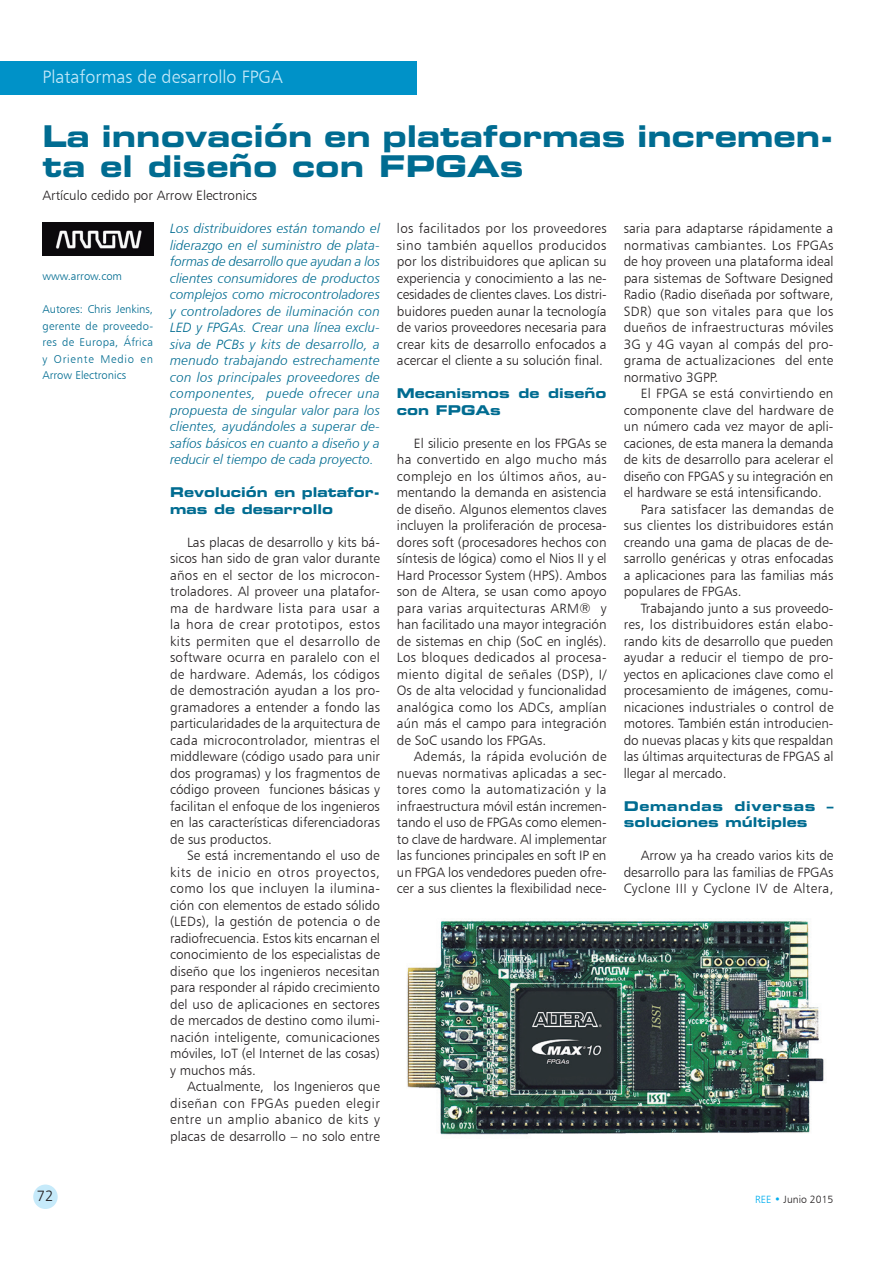
<style>
.page{position:relative;width:893px;height:1263px;background:#fff}
.page>*{position:absolute;margin:0;border:0;box-sizing:border-box;transform-origin:0 0}
.TITULO_ARTICULO{font:30px/30px "Eurostile Bold Extended Two";color:#006c91}
.t1{font:18px "Humanist 777 BT Light B";color:#c6eafa}
.t2{font:15px "Humanist 777 BT Light B";color:#231f20}
.TEXTO_ARTICULO{font:13.5px/16.5px "Humanist 777 BT Light B";color:#231f20;text-align:justify}
.TEXTO_ARTICULO-2{font:13.5px/16.5px "Humanist 777 BT Light Italic B";color:#006c91;text-align:justify}
.TITULO_APARTADO{font:13.5px/16.5px "Eurostile Bold Extended Two";color:#006c91}
.AUTOR_ARTICULO{font:13.5px "Humanist 777 BT Light B";color:#231f20}
.AUTOR_ARTICULO-2{font:11.25px/16.5px "Humanist 777 BT Light B";letter-spacing:.025em;color:#006c91;text-align:justify}
.FIGURAS{font:11.25px "Humanist 777 BT Light B";color:#006c91}
.t3{font:10.5px "Humanist 777 BT Light B";color:#231f20}
.s1{color:#00aeef}
</style>
<div class="page">
<div style="left:33px;top:1184px;width:25px;height:25px;background:#c6eafa;border-radius:50%"></div>
<div style="left:0;top:61px;width:417px;height:33px;background:#0092c8"></div>
<img style="left:43px;top:223px;width:110px;height:33px">
<img style="left:407px;top:920px;width:417px;height:215px">
<h2 class="t1" style="left:43px;top:65px;width:242px">Plataformas de desarrollo FPGA</h2>
<p class="TITULO_ARTICULO" style="left:43px;top:120px;width:792px">La innovación en plataformas incremen&shy;ta el diseño con FPGAs</p>
<p class="AUTOR_ARTICULO" style="left:43px;top:187px;width:216px">Artículo cedido por Arrow Electronics</p>
<p class="TEXTO_ARTICULO-2" style="left:170px;top:220px;width:211px">Los distribuidores están tomando el liderazgo en el suministro de plata&shy;formas de desarrollo que ayudan a los clientes consumidores de productos complejos como microcontroladores y controladores de iluminación con LED y FPGAs. Crear una línea exclu&shy;siva de PCBs y kits de desarrollo, a menudo trabajando estrechamente con los principales proveedores de componentes, puede ofrecer una propuesta de singular valor para los clientes, ayudándoles a superar de&shy;safíos básicos en cuanto a diseño y a reducir el tiempo de cada proyecto.</p>
<p class="TITULO_APARTADO" style="left:170px;top:484px;width:211px">Revolución en platafor&shy;mas de desarrollo</p>
<p class="TEXTO_ARTICULO" style="left:170px;top:533px;width:211px;text-indent:17px">Las placas de desarrollo y kits bá&shy;sicos han sido de gran valor durante años en el sector de los microcon&shy;troladores. Al proveer una platafor&shy;ma de hardware lista para usar a la hora de crear prototipos, estos kits permiten que el desarrollo de software ocurra en paralelo con el de hardware. Además, los códigos de demostración ayudan a los pro&shy;gramadores a entender a fondo las particularidades de la arquitectura de cada microcontrolador, mientras el middleware (código usado para unir dos programas) y los fragmentos de código proveen funciones básicas y facilitan el enfoque de los ingenieros en las características diferenciadoras de sus productos.</p>
<p class="TEXTO_ARTICULO" style="left:170px;top:847px;width:211px;text-indent:17px">Se está incrementando el uso de kits de inicio en otros proyectos, como los que incluyen la ilumina&shy;ción con elementos de estado sólido (LEDs), la gestión de potencia o de radiofrecuencia. Estos kits encarnan el conocimiento de los especialistas de diseño que los ingenieros necesitan para responder al rápido crecimiento del uso de aplicaciones en sectores de mercados de destino como ilumi&shy;nación inteligente, comunicaciones móviles, IoT (el Internet de las cosas) y muchos más.</p>
<p class="TEXTO_ARTICULO" style="left:170px;top:1078px;width:211px;text-indent:17px">Actualmente, los Ingenieros que diseñan con FPGAs pueden elegir entre un amplio abanico de kits y placas de desarrollo – no solo entre</p>
<p class="FIGURAS" style="left:43px;top:269px;width:81px">www.arrow.com</p>
<p class="AUTOR_ARTICULO-2" style="left:43px;top:301px;width:112px">Autores: Chris Jenkins, gerente de proveedo&shy;res de Europa, África y Oriente Medio en Arrow Electronics</p>
<p class="TEXTO_ARTICULO" style="left:397px;top:220px;width:211px">los facilitados por los proveedores sino también aquellos producidos por los distribuidores que aplican su experiencia y conocimiento a las ne&shy;cesidades de clientes claves. Los distri&shy;buidores pueden aunar la tecnología de varios proveedores necesaria para crear kits de desarrollo enfocados a acercar el cliente a su solución final.</p>
<p class="TITULO_APARTADO" style="left:397px;top:385px;width:211px">Mecanismos de diseño con FPGAs</p>
<p class="TEXTO_ARTICULO" style="left:397px;top:434px;width:211px;text-indent:17px">El silicio presente en los FPGAs se ha convertido en algo mucho más complejo en los últimos años, au&shy;mentando la demanda en asistencia de diseño. Algunos elementos claves incluyen la proliferación de procesa&shy;dores soft (procesadores hechos con síntesis de lógica) como el Nios II y el Hard Processor System (HPS). Ambos son de Altera, se usan como apoyo para varias arquitecturas ARM® y han facilitado una mayor integración de sistemas en chip (SoC en inglés).<br>Los bloques dedicados al procesa&shy;miento digital de señales (DSP), I/ Os de alta velocidad y funcionalidad analógica como los ADCs, amplían aún más el campo para integración de SoC usando los FPGAs.</p>
<p class="TEXTO_ARTICULO" style="left:397px;top:748px;width:211px;text-indent:17px">Además, la rápida evolución de nuevas normativas aplicadas a sec&shy;tores como la automatización y la infraestructura móvil están incremen&shy;tando el uso de FPGAs como elemen&shy;to clave de hardware. Al implementar las funciones principales en soft IP en un FPGA los vendedores pueden ofre&shy;cer a sus clientes la flexibilidad nece-</p>
<p class="TEXTO_ARTICULO" style="left:624px;top:220px;width:211px">saria para adaptarse rápidamente a normativas cambiantes. Los FPGAs de hoy proveen una plataforma ideal para sistemas de Software Designed Radio (Radio diseñada por software, SDR) que son vitales para que los dueños de infraestructuras móviles 3G y 4G vayan al compás del pro&shy;grama de actualizaciones del ente normativo 3GPP.</p>
<p class="TEXTO_ARTICULO" style="left:624px;top:385px;width:211px;text-indent:17px">El FPGA se está convirtiendo en componente clave del hardware de un número cada vez mayor de apli&shy;caciones, de esta manera la demanda de kits de desarrollo para acelerar el diseño con FPGAS y su integración en el hardware se está intensificando.</p>
<p class="TEXTO_ARTICULO" style="left:624px;top:500px;width:211px;text-indent:17px">Para satisfacer las demandas de sus clientes los distribuidores están creando una gama de placas de de&shy;sarrollo genéricas y otras enfocadas a aplicaciones para las familias más populares de FPGAs.</p>
<p class="TEXTO_ARTICULO" style="left:624px;top:599px;width:211px;text-indent:17px">Trabajando junto a sus proveedo&shy;res, los distribuidores están elabo&shy;rando kits de desarrollo que pueden ayudar a reducir el tiempo de pro&shy;yectos en aplicaciones clave como el procesamiento de imágenes, comu&shy;nicaciones industriales o control de motores. También están introducien&shy;do nuevas placas y kits que respaldan las últimas arquitecturas de FPGAS al llegar al mercado.</p>
<p class="TITULO_APARTADO" style="left:624px;top:797px;width:211px">Demandas diversas – soluciones múltiples</p>
<p class="TEXTO_ARTICULO" style="left:624px;top:847px;width:211px;text-indent:17px">Arrow ya ha creado varios kits de desarrollo para las familias de FPGAs Cyclone III y Cyclone IV de Altera,</p>
<p class="t2" style="left:37px;top:1186px;width:18px">72</p>
<p class="t3" style="left:755px;top:1193px;width:80px"><span class="s1">REE •</span> Junio 2015</p>
</div>
